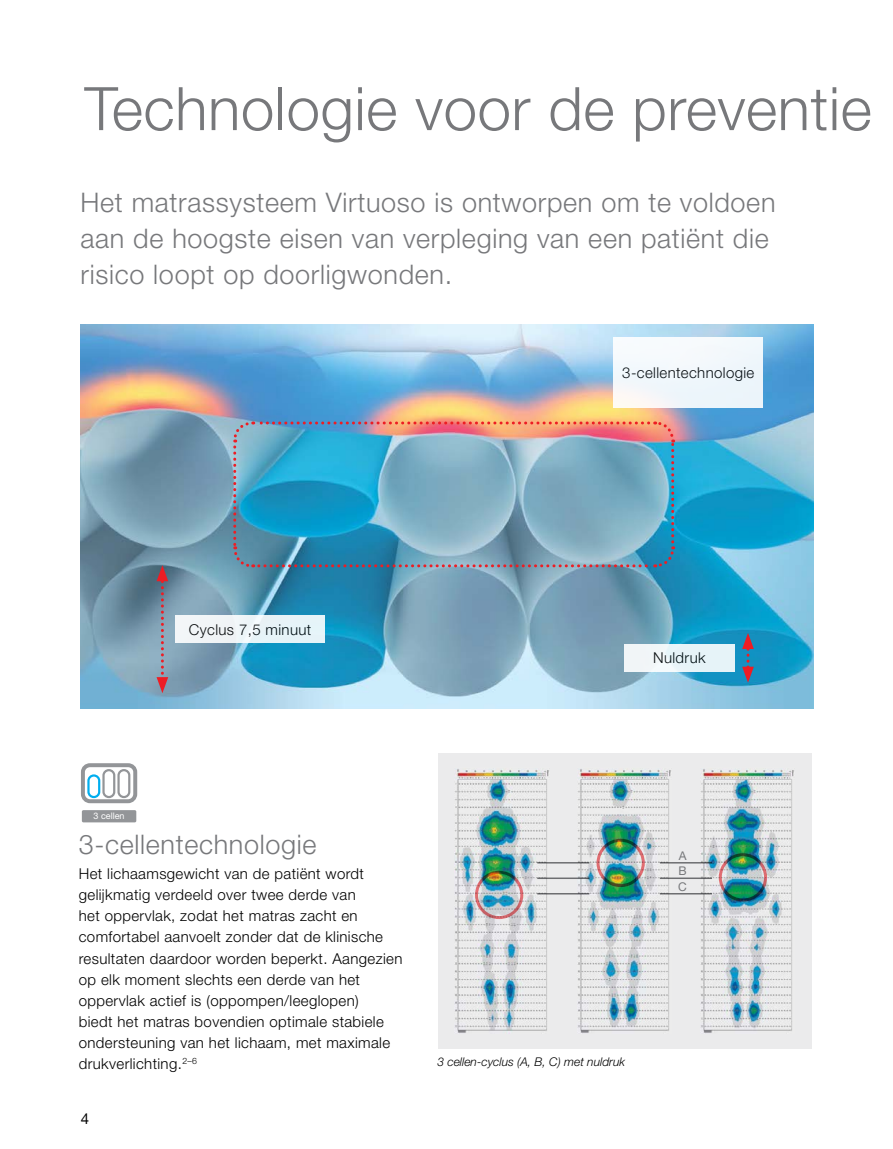
<style>
.page{position:relative;width:893px;height:1149px;background:#fff}
.page>*{position:absolute;margin:0;border:0;box-sizing:border-box;transform-origin:0 0}
._01_text_zakladni{font:300 60px "Helvetica Neue LT Pro";letter-spacing:.01em;color:#77787b}
._001_bullet{font:300 27px/36px "Helvetica Neue LT Pro";letter-spacing:.025em;color:#77787b}
._001_bullet-2{font:300 15px/21px "Helvetica Neue LT Pro";letter-spacing:.025em;color:#000}
.t1{font:15px "Helvetica Neue LT Pro";color:#000}
._001_bullet-3{font:italic 300 12px "Helvetica Neue LT Pro";color:#000}
._02_titulek_02{font:12px "Helvetica Neue LT Pro";color:#77787b}
.t2{font:9px "Helvetica Neue LT Pro";color:#fff}
</style>
<div class="page">
<img style="left:81px;top:324px;width:732px;height:384px">
<div style="left:614px;top:337px;width:149px;height:70px;background:#f2f7fb"></div>
<svg style="left:742px;top:632px;width:12px;height:50px"></svg>
<div style="left:624px;top:643px;width:111px;height:28px;background:#e7f4f8"></div>
<svg style="left:157px;top:565px;width:11px;height:128px"></svg>
<div style="left:175px;top:615px;width:150px;height:28px;background:#edf4f8"></div>
<img style="left:232px;top:419px;width:444px;height:150px">
<div style="left:438px;top:753px;width:374px;height:295px;background:#ebebec"></div>
<img style="left:454px;top:769px;width:95px;height:264px">
<img style="left:577px;top:769px;width:95px;height:264px">
<img style="left:700px;top:769px;width:94px;height:264px">
<hr style="left:537px;top:861px;width:52px;height:2px;background:#77787b">
<hr style="left:660px;top:861px;width:52px;height:2px;background:#77787b">
<hr style="left:537px;top:877px;width:52px;height:1px;background:#77787b">
<hr style="left:660px;top:877px;width:52px;height:1px;background:#77787b">
<hr style="left:537px;top:892px;width:52px;height:2px;background:#77787b">
<hr style="left:660px;top:892px;width:52px;height:2px;background:#77787b">
<div style="left:475px;top:870px;width:48px;height:48px;border:3px solid #ed1d24;border-radius:50%"></div>
<div style="left:596px;top:838px;width:49px;height:48px;border:3px solid #ed1d24;border-radius:50%"></div>
<div style="left:719px;top:853px;width:48px;height:48px;border:3px solid #ed1d24;border-radius:50%"></div>
<div style="left:81px;top:763px;width:56px;height:40px;border:4px solid #939598;border-radius:7px"></div>
<div style="left:117px;top:768px;width:13px;height:29px;border:2px solid #939598;border-radius:5px"></div>
<div style="left:87px;top:774px;width:13px;height:23px;border:2px solid #00aeef;border-radius:5px"></div>
<div style="left:102px;top:768px;width:13px;height:29px;border:2px solid #939598;border-radius:5px"></div>
<div style="left:82px;top:809px;width:54px;height:13px;background:#939598;border-radius:2px"></div>
<p class="_01_text_zakladni" style="left:84px;top:72px;width:789px">Technologie voor de preventie</p>
<p class="_001_bullet" style="left:81px;top:184px;width:696px">Het matrassysteem Virtuoso is ontworpen om te voldoen aan de hoogste eisen van verpleging van een patiënt die risico loopt op doorligwonden.</p>
<p class="_001_bullet-2" style="left:622px;top:361px;width:134px">3-cellentechnologie</p>
<p class="_001_bullet-2" style="left:189px;top:618px;width:124px">Cyclus 7,5 minuut</p>
<p class="_001_bullet-2" style="left:653px;top:647px;width:54px">Nuldruk</p>
<p class="t2" style="left:94px;top:810px;width:33px">3 cellen</p>
<p class="_001_bullet" style="left:79px;top:825px;width:239px">3-cellentechnologie</p>
<p class="_001_bullet-2" style="left:79px;top:863px;width:325px">Het lichaamsgewicht van de patiënt wordt gelijkmatig verdeeld over twee derde van<br>het oppervlak, zodat het matras zacht en comfortabel aanvoelt zonder dat de klinische resultaten daardoor worden beperkt. Aangezien op elk moment slechts een derde van het oppervlak actief is (oppompen/leeglopen)<br>biedt het matras bovendien optimale stabiele ondersteuning van het lichaam, met maximale drukverlichting.<sup>2–6</sup></p>
<p class="t1" style="left:81px;top:1108px;width:10px">4</p>
<p class="_001_bullet-3" style="left:437px;top:1054px;width:189px">3 cellen-cyclus (A, B, C) met nuldruk</p>
<p class="_02_titulek_02" style="left:679px;top:847px;width:9px">A</p>
<p class="_02_titulek_02" style="left:678px;top:863px;width:10px">B</p>
<p class="_02_titulek_02" style="left:678px;top:879px;width:10px">C</p>
</div>
